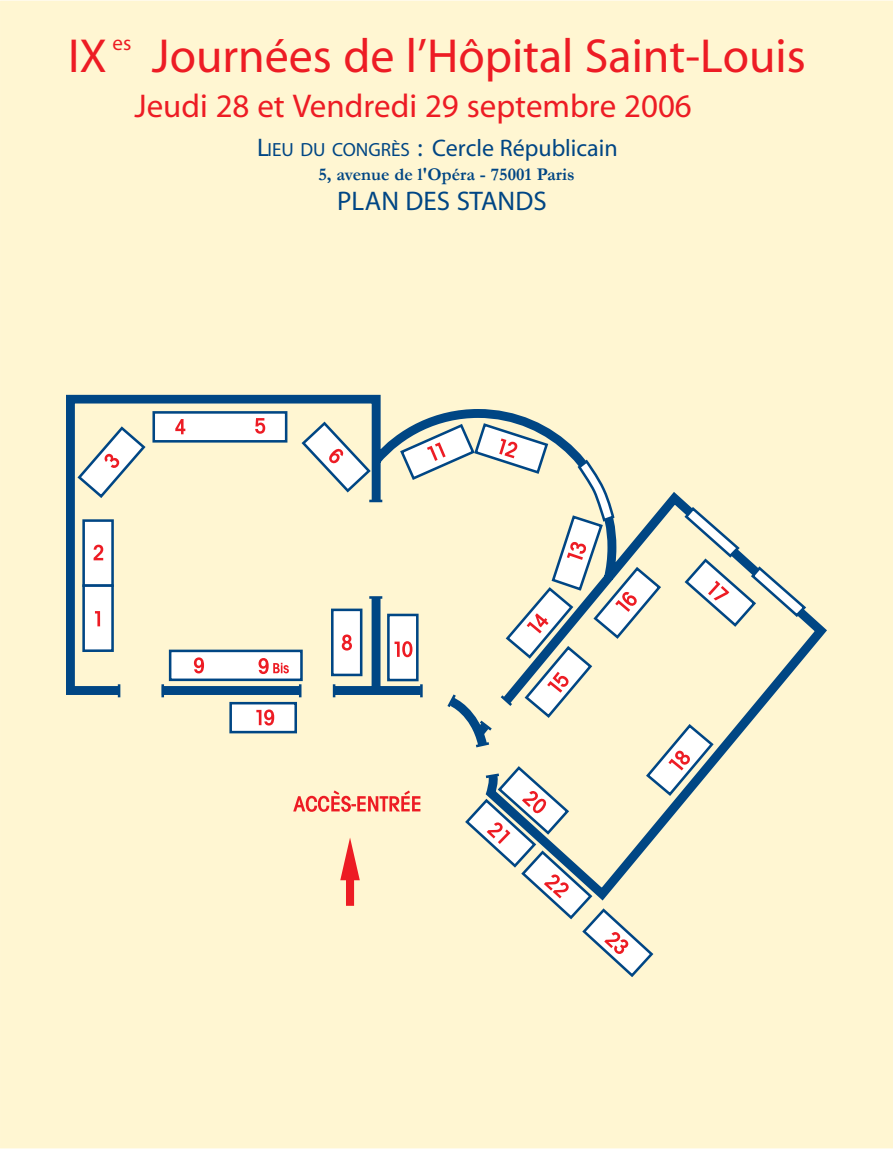
<style>
.page{position:relative;width:893px;height:1149px;background:#fff}
.page>*{position:absolute;margin:0;border:0;box-sizing:border-box;transform-origin:0 0}
.t1{font:48px "Av Garde C Bold";color:#ed1c24}
.t2{font:700 33px "Av Garde";color:#ed1c24}
.t3{font:700 27px "Av Garde";color:#004684}
.t4{font:500 24px "Av Garde";color:#004684}
.t5{font:21px "Av Garde C Bold";color:#ed1c24}
.t6{font:700 18px "Garamond";color:#004684}
.s1{font-size:25.5px}
.s2{font-size:19.2px}
</style>
<div class="page">
<div style="left:0;top:1px;width:893px;height:1147px;background:#fff6d2"></div>
<svg style="left:66px;top:394px;width:761px;height:500px"></svg>
<svg style="left:117px;top:498px;width:397px;height:281px"></svg>
<div style="left:231px;top:703px;width:65px;height:29px;background:#fff"></div>
<div style="left:229px;top:702px;width:68px;height:31px;border:3px solid #004684"></div>
<div style="left:84px;top:520px;width:29px;height:65px;background:#fff"></div>
<div style="left:82px;top:519px;width:32px;height:68px;border:3px solid #004684"></div>
<div style="left:84px;top:585px;width:29px;height:66px;background:#fff"></div>
<div style="left:82px;top:584px;width:32px;height:68px;border:3px solid #004684"></div>
<div style="left:332px;top:610px;width:29px;height:65px;background:#fff"></div>
<div style="left:331px;top:608px;width:31px;height:68px;border:3px solid #004684"></div>
<div style="left:388px;top:615px;width:29px;height:65px;background:#fff"></div>
<div style="left:387px;top:613px;width:32px;height:68px;border:3px solid #004684"></div>
<div style="left:154px;top:412px;width:132px;height:29px;background:#fff"></div>
<div style="left:152px;top:411px;width:135px;height:31px;border:3px solid #004684"></div>
<svg style="left:303px;top:423px;width:66px;height:68px"></svg>
<div style="left:302px;top:422px;width:68px;height:70px;border:3px solid #004684;border-radius:20px"></div>
<div style="left:170px;top:651px;width:131px;height:29px;background:#fff"></div>
<div style="left:169px;top:649px;width:134px;height:32px;border:3px solid #004684"></div>
<svg style="left:523px;top:852px;width:68px;height:65px"></svg>
<div style="left:522px;top:851px;width:70px;height:68px;border:3px solid #004684;border-radius:20px"></div>
<svg style="left:467px;top:800px;width:67px;height:66px"></svg>
<div style="left:466px;top:799px;width:70px;height:68px;border:3px solid #004684;border-radius:20px"></div>
<svg style="left:584px;top:910px;width:68px;height:65px"></svg>
<div style="left:583px;top:909px;width:70px;height:67px;border:3px solid #004684;border-radius:20px"></div>
<svg style="left:340px;top:837px;width:20px;height:69px"></svg>
<svg style="left:95px;top:611px;width:5px;height:15px"></svg>
<svg style="left:94px;top:544px;width:9px;height:16px"></svg>
<svg style="left:77px;top:425px;width:69px;height:71px"></svg>
<svg style="left:175px;top:419px;width:10px;height:15px"></svg>
<svg style="left:255px;top:418px;width:10px;height:16px"></svg>
<svg style="left:328px;top:448px;width:16px;height:16px"></svg>
<svg style="left:256px;top:709px;width:18px;height:16px"></svg>
<svg style="left:194px;top:657px;width:10px;height:16px"></svg>
<svg style="left:259px;top:658px;width:30px;height:16px"></svg>
<svg style="left:342px;top:634px;width:10px;height:16px"></svg>
<svg style="left:395px;top:422px;width:267px;height:294px"></svg>
<svg style="left:684px;top:506px;width:123px;height:121px"></svg>
<svg style="left:645px;top:723px;width:69px;height:71px"></svg>
<svg style="left:487px;top:765px;width:83px;height:79px"></svg>
<svg style="left:544px;top:874px;width:25px;height:24px"></svg>
<svg style="left:604px;top:931px;width:25px;height:23px"></svg>
<svg style="left:293px;top:790px;width:127px;height:22px"></svg>
<p class="t1" style="left:68px;top:32px;width:40px">IX</p>
<p class="t5" style="left:112px;top:33px;width:20px">es</p>
<p class="t1" style="left:152px;top:32px;width:655px">Journées de l’Hôpital Saint-Louis</p>
<p class="t2" style="left:134px;top:89px;width:559px">Jeudi 28 et Vendredi 29 septembre 2006</p>
<p class="t4" style="left:257px;top:136px;width:362px"><span class="s1">L</span><span class="s2">IEU DU CONGRÈS</span> <span class="s1">:</span> Cercle Républicain</p>
<p class="t6" style="left:318px;top:162px;width:258px">5, avenue de l'Opéra - 75001 Paris</p>
<p class="t3" style="left:337px;top:188px;width:211px">PLAN DES STANDS</p>
</div>
